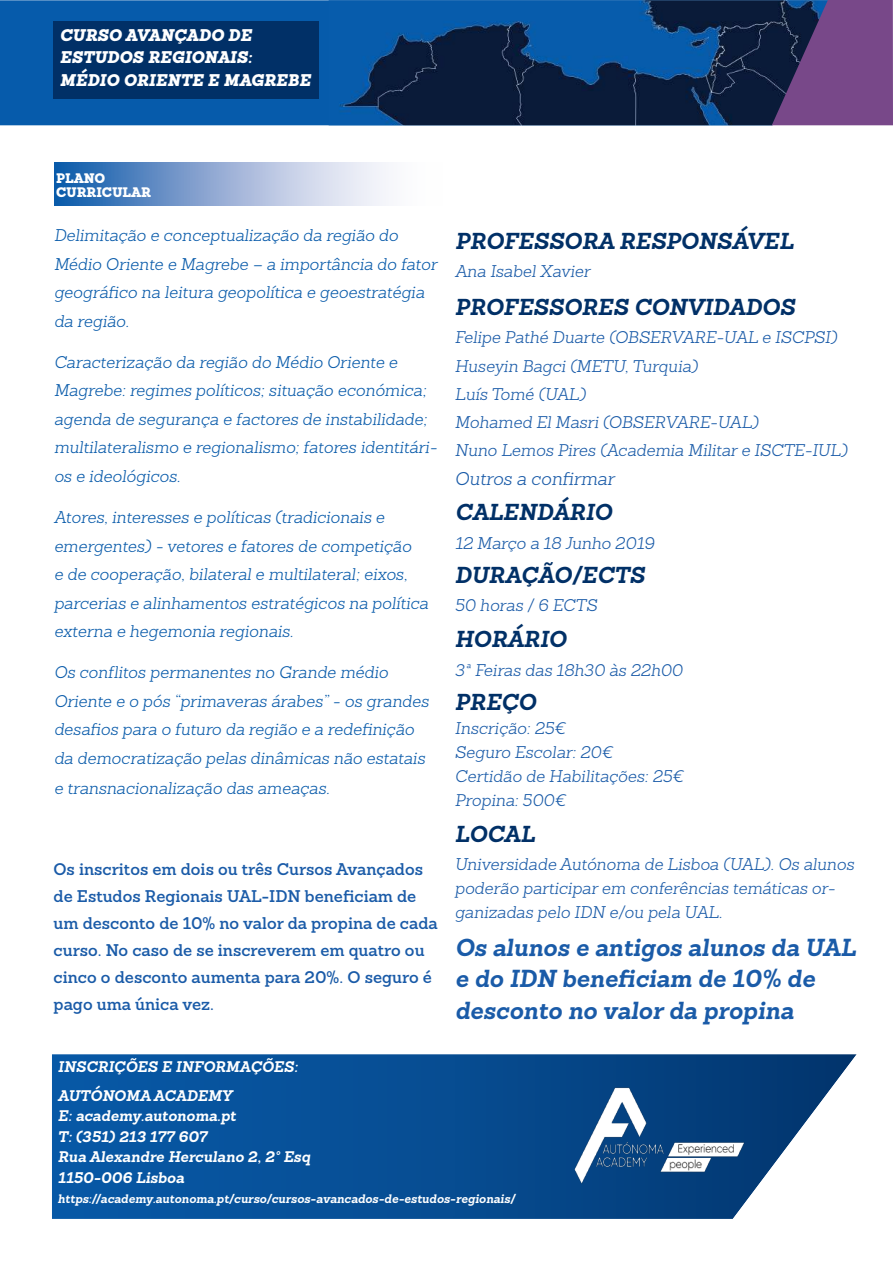
<style>
.page{position:relative;width:893px;height:1263px;background:#fff}
.page>*{position:absolute;margin:0;border:0;box-sizing:border-box;transform-origin:0 0}
.t1{font:italic 700 24px/31.5px "Sanchez Slab";color:#1a5ba8}
.t2{font:italic 700 22.5px "Sanchez Slab";color:#013067}
.t3{font:italic 300 18px "Sanchez Slab";color:#1a5ba8}
.t4{font:italic 300 16.5px/28.5px "Sanchez Slab";color:#095baa}
.t5{font:italic 300 16.5px/24px "Sanchez Slab";color:#1a5ba8}
.t6{font:600 16.5px/27px "Sanchez Slab";color:#1a5ba8}
.t7{font:italic 900 16.5px/22.5px "Sanchez Slab";color:#fff}
.t8{font:italic 700 15px/20.5px "Sanchez Slab";color:#fff}
.t9{font:900 13.5px/13.5px "Sanchez Slab";color:#fff}
.t10{font:italic 700 12px "Sanchez Slab";color:#fff}
</style>
<div class="page">
<img style="left:54px;top:162px;width:332px;height:43px">
<div style="left:0;top:0;width:329px;height:125px;background:#065bab"></div>
<img style="left:329px;top:0;width:443px;height:125px">
<svg style="left:772px;top:0;width:121px;height:125px;background:#5f3f79"></svg>
<img style="left:52px;top:1054px;width:805px;height:165px">
<img style="left:533px;top:1073px;width:230px;height:125px">
<div style="left:54px;top:21px;width:265px;height:78px;background:#013067"></div>
<p class="t7" style="left:60px;top:22px;width:252px">CURSO AVANÇADO DE<br>ESTUDOS REGIONAIS:<br>MÉDIO ORIENTE E MAGREBE</p>
<p class="t9" style="left:56px;top:172px;width:96px">PLANO<br>CURRICULAR</p>
<p class="t4" style="left:54px;top:222px;width:385px">Delimitação e conceptualização da região do Médio Oriente e Magrebe – a importância do fator geográfico na leitura geopolítica e geoestratégia da região.</p>
<p class="t4" style="left:54px;top:349px;width:385px">Caracterização da região do Médio Oriente e Magrebe: regimes políticos; situação económica; agenda de segurança e factores de instabilidade; multilateralismo e regionalismo; fatores identitári&shy;os e ideológicos.</p>
<p class="t4" style="left:54px;top:504px;width:376px">Atores, interesses e políticas (tradicionais e emergentes) - vetores e fatores de competição<br>e de cooperação, bilateral e multilateral; eixos, parcerias e alinhamentos estratégicos na política externa e hegemonia regionais.</p>
<p class="t4" style="left:54px;top:660px;width:376px">Os conflitos permanentes no Grande médio Oriente e o pós “primaveras árabes” - os grandes desafios para o futuro da região e a redefinição da democratização pelas dinâmicas não estatais</p>
<p class="t4" style="left:54px;top:775px;width:277px">e transnacionalização das ameaças.</p>
<p class="t6" style="left:54px;top:857px;width:386px">Os inscritos em dois ou três Cursos Avançados de Estudos Regionais UAL-IDN beneficiam de um desconto de 10% no valor da propina de cada curso. No caso de se inscreverem em quatro ou cinco o desconto aumenta para 20%. O seguro é pago uma única vez.</p>
<h2 class="t2" style="left:455px;top:225px;width:340px">PROFESSORA RESPONSÁVEL</h2>
<p class="t5" style="left:455px;top:261px;width:137px">Ana Isabel Xavier</p>
<h2 class="t2" style="left:455px;top:292px;width:342px">PROFESSORES CONVIDADOS</h2>
<p class="t5" style="left:455px;top:325px;width:394px;line-height:28.2px">Felipe Pathé Duarte (OBSERVARE-UAL e ISCPSI)<br>Huseyin Bagci (METU, Turquia)<br>Luís Tomé (UAL)<br>Mohamed El Masri (OBSERVARE-UAL)<br>Nuno Lemos Pires (Academia Militar e ISCTE-IUL)</p>
<p class="t3" style="left:455px;top:471px;width:161px">Outros a confirmar</p>
<h2 class="t2" style="left:455px;top:497px;width:158px">CALENDÁRIO</h2>
<p class="t5" style="left:455px;top:532px;width:201px">12 Março a 18 Junho 2019</p>
<h2 class="t2" style="left:455px;top:559px;width:191px">DURAÇÃO/ECTS</h2>
<p class="t5" style="left:455px;top:594px;width:144px">50 horas / 6 ECTS</p>
<h2 class="t2" style="left:455px;top:624px;width:113px">HORÁRIO</h2>
<p class="t5" style="left:455px;top:659px;width:229px">3ª Feiras das 18h30 às 22h00</p>
<h2 class="t2" style="left:455px;top:687px;width:83px">PREÇO</h2>
<p class="t5" style="left:455px;top:718px;width:230px">Inscrição: 25€<br>Seguro Escolar: 20€<br>Certidão de Habilitações: 25€<br>Propina: 500€</p>
<h2 class="t2" style="left:455px;top:819px;width:82px">LOCAL</h2>
<p class="t5" style="left:455px;top:854px;width:401px">Universidade Autónoma de Lisboa (UAL). Os alunos poderão participar em conferências temáticas or&shy;ganizadas pelo IDN e/ou pela UAL.</p>
<h1 class="t1" style="left:455px;top:931px;width:402px">Os alunos e antigos alunos da UAL e do IDN beneficiam de 10% de desconto no valor da propina</h1>
<p class="t8" style="left:58px;top:1051px;width:241px;line-height:29px">INSCRIÇÕES E INFORMAÇÕES:<br>AUTÓNOMA ACADEMY</p>
<p class="t8" style="left:58px;top:1105px;width:254px">E: academy.autonoma.pt<br>T: (351) 213 177 607<br>Rua Alexandre Herculano 2, 2º Esq<br>1150-006 Lisboa</p>
<p class="t10" style="left:58px;top:1191px;width:459px">https://academy.autonoma.pt/curso/cursos-avancados-de-estudos-regionais/</p>
</div>
